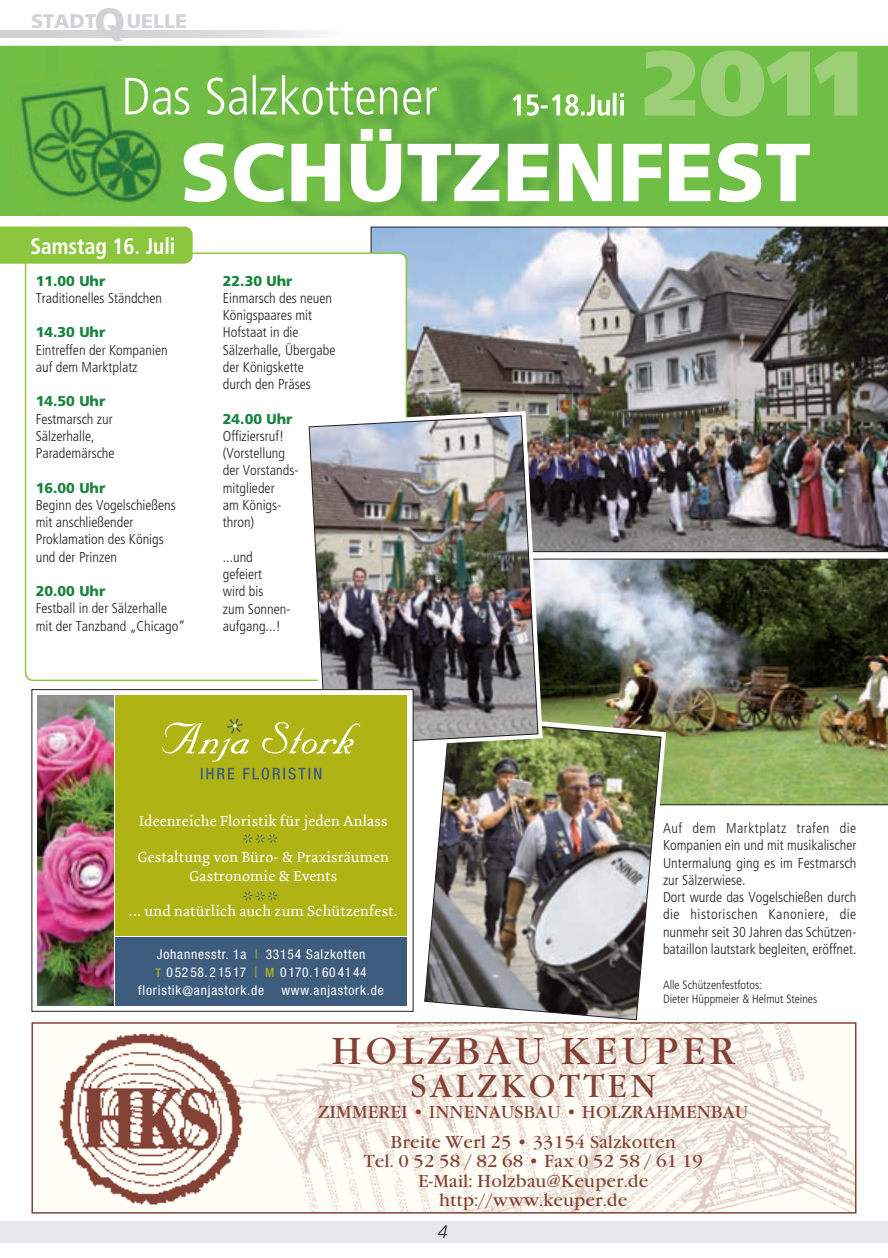
<style>
.page{position:relative;width:888px;height:1258px;background:#fff}
.page>*{position:absolute;margin:0;border:0;box-sizing:border-box;transform-origin:0 0}
.t1{font:39px "Garamond Itc T";letter-spacing:.1em;color:#844136}
.t2{font:33px "Garamond Itc T";letter-spacing:.1em;color:#844136}
.t3{font:700 condensed 22.5px "Frutiger";color:#fff;scale:.95 1}
.t4{font:900 19.8px "Frutiger";color:#d1d2d4}
.t5{font:18px/19.5px "Garamond Itc T";color:#844136;text-align:center}
.t6{font:italic 300 18px "Frutiger";color:#231f20}
.t7{font:15.3px/19.5px "Dolly";letter-spacing:.015em;color:#fff;text-align:center}
.t8{font:300 condensed 14.25px/17.2px "Frutiger";color:#231f20}
.t9{font:900 14.25px "Frutiger";color:#1a8340}
.t10{font:condensed 13.5px "Helvetica Neue";letter-spacing:.06em;color:#fff}
.t11{font:condensed 13.5px "Helvetica Neue";letter-spacing:.035em;color:#fff}
.t12{font:300 condensed 12px/13.5px "Frutiger";color:#231f20}
.s1{font-size:39.45px}
.s2{color:#afb314}
.s3{font-weight:500;font-size:12px;color:#afb314}
.s4{font-weight:500;font-size:12.75px;color:#afb314}
</style>
<div class="page">
<div style="left:0;top:1221px;width:888px;height:21px;background:#e6e7e9"></div>
<svg style="left:0;top:30px;width:321px;height:8px;background:#dadbdd"></svg>
<svg style="left:107px;top:25px;width:20px;height:13px"></svg>
<img style="left:545px;top:559px;width:343px;height:246px">
<img style="left:371px;top:227px;width:517px;height:325px">
<svg style="left:545px;top:710px;width:123px;height:311px"></svg>
<img style="left:424px;top:718px;width:238px;height:302px">
<div style="left:26px;top:253px;width:380px;height:427px;background:#fff;border-radius:8px"></div>
<img style="left:0;top:46px;width:888px;height:169px">
<img style="left:184px;top:129px;width:626px;height:73px">
<img style="left:125px;top:75px;width:312px;height:40px">
<img style="left:513px;top:93px;width:111px;height:23px">
<img style="left:645px;top:50px;width:212px;height:67px">
<div style="left:0;top:227px;width:193px;height:37px;background:#8bc63e"></div>
<div style="left:31px;top:1022px;width:825px;height:191px;background:#fffef6;border:2px solid #844136"></div>
<img style="left:198px;top:1024px;width:656px;height:188px">
<img style="left:59px;top:1025px;width:190px;height:185px">
<img style="left:302px;top:409px;width:243px;height:343px">
<img style="left:308px;top:415px;width:231px;height:331px">
<div style="left:32px;top:690px;width:381px;height:321px;background:linear-gradient(to right,#fff,#fff)"></div>
<div style="left:31px;top:689px;width:382px;height:323px;border:1px solid #231f20"></div>
<div style="left:115px;top:695px;width:292px;height:240px;background:#afb314"></div>
<div style="left:115px;top:938px;width:292px;height:68px;background:#3e5c7e"></div>
<svg style="left:201px;top:768px;width:120px;height:11px"></svg>
<svg style="left:262px;top:722px;width:98px;height:32px"></svg>
<svg style="left:162px;top:718px;width:88px;height:44px"></svg>
<svg style="left:243px;top:834px;width:34px;height:9px"></svg>
<svg style="left:243px;top:891px;width:34px;height:9px"></svg>
<img style="left:38px;top:695px;width:75px;height:311px">
<h3 class="t4" style="left:31px;top:9px;width:157px">STADT<span class="s1">Q</span>UELLE</h3>
<h3 class="t3" style="left:30px;top:233px;width:154px">Samstag 16. Juli</h3>
<p class="t9" style="left:36px;top:272px;width:71px">11.00 Uhr</p>
<p class="t8" style="left:36px;top:289px;width:128px">Traditionelles Ständchen</p>
<p class="t9" style="left:36px;top:324px;width:71px">14.30 Uhr</p>
<p class="t8" style="left:36px;top:341px;width:133px">Eintreffen der Kompanien auf dem Marktplatz</p>
<p class="t9" style="left:36px;top:393px;width:71px">14.50 Uhr</p>
<p class="t8" style="left:36px;top:410px;width:80px">Festmarsch zur<br>Sälzerhalle,<br>Parademärsche</p>
<p class="t9" style="left:36px;top:479px;width:71px">16.00 Uhr</p>
<p class="t8" style="left:36px;top:496px;width:142px">Beginn des Vogelschießens mit anschließender<br>Proklamation des Königs und der Prinzen</p>
<p class="t9" style="left:36px;top:583px;width:71px">20.00 Uhr</p>
<p class="t8" style="left:36px;top:600px;width:151px">Festball in der Sälzerhalle mit der Tanzband „Chicago“</p>
<p class="t9" style="left:223px;top:272px;width:71px">22.30 Uhr</p>
<p class="t8" style="left:223px;top:290px;width:114px">Einmarsch des neuen<br>Königspaares mit<br>Hofstaat in die<br>Sälzerhalle, Übergabe der Königskette durch den Präses</p>
<p class="t9" style="left:223px;top:410px;width:71px">24.00 Uhr</p>
<p class="t8" style="left:223px;top:428px;width:77px">Offiziersruf! (Vorstellung der Vorstands&shy;mitglieder<br>am Königs&shy;thron)</p>
<p class="t8" style="left:223px;top:548px;width:69px">...und gefeiert<br>wird bis<br>zum Sonnen&shy;aufgang...!</p>
<p class="t7" style="left:139px;top:811px;width:250px">Ideenreiche Floristik für jeden Anlass</p>
<p class="t7" style="left:138px;top:847px;width:252px">Gestaltung von Büro- &amp; Praxisräumen<br>Gastronomie &amp; Events</p>
<p class="t7" style="left:129px;top:901px;width:270px">... und natürlich auch zum Schützenfest.</p>
<p class="t8" style="left:663px;top:820px;width:195px">Auf dem Marktplatz trafen die Kompanien ein und mit musikalischer Untermalung ging es im Festmarsch zur Sälzerwiese.<br>Dort wurde das Vogelschießen durch die historischen Kanoniere, die nunmehr seit 30 Jahren das Schützen&shy;bataillon lautstark begleiten, eröffnet.</p>
<p class="t12" style="left:663px;top:978px;width:156px">Alle Schützenfestfotos:<br>Dieter Hüppmeier &amp; Helmut Steines</p>
<h1 class="t1" style="left:331px;top:1028px;width:406px">HOLZBAU KEUPER</h1>
<h2 class="t2" style="left:410px;top:1066px;width:248px">SALZKOTTEN</h2>
<p class="t5" style="left:318px;top:1097px;width:432px;line-height:30px">ZIMMEREI • INNENAUSBAU • HOLZRAHMENBAU<br>Breite Werl 25 • 33154 Salzkotten</p>
<p class="t5" style="left:364px;top:1151px;width:341px">Tel. 0 52 58 / 82 68 • Fax 0 52 58 / 61 19<br>E-Mail: Holzbau@Keuper.de http://www.keuper.de</p>
<p class="t10" style="left:157px;top:946px;width:210px">Johannesstr. 1a <span class="s2">|</span> 33154 Salzkotten</p>
<p class="t11" style="left:156px;top:964px;width:213px"><span class="s3">T</span> 0 52 58.2 15 17 <span class="s2">|</span> <span class="s4">M</span> 0 170.1 60 41 44</p>
<p class="t10" style="left:138px;top:982px;width:127px">floristik@anjastork.de</p>
<p class="t10" style="left:281px;top:982px;width:104px">www.anjastork.de</p>
<p class="t6" style="left:438px;top:1221px;width:12px">4</p>
</div>
